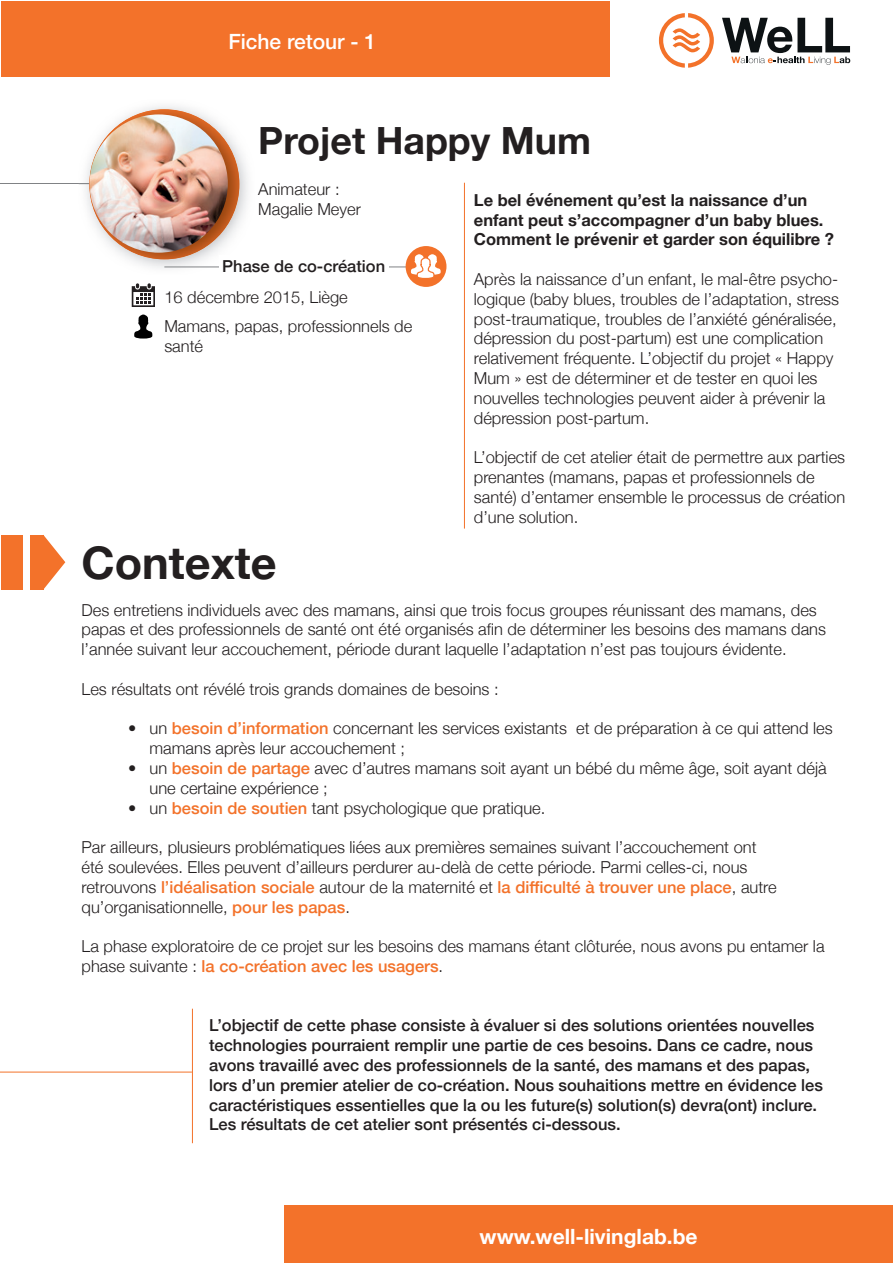
<style>
.page{position:relative;width:893px;height:1263px;background:#fff}
.page>*{position:absolute;margin:0;border:0;box-sizing:border-box;transform-origin:0 0}
.t1{font:700 45px "Helvetica Neue";color:#231f20}
.t2{font:700 37.5px "Helvetica Neue";color:#231f20}
.t3{font:700 21px "Helvetica Neue";color:#fff}
.t4{font:500 21px "Helvetica Neue";color:#fff}
.t5{font:300 16.5px/19.8px "Helvetica Neue";color:#231f20}
.t6{font:500 16.5px/19.8px "Helvetica Neue";color:#231f20}
.t7{font:700 16.5px/19.8px "Helvetica Neue";color:#231f20}
.s1{font-weight:500;color:#f3722a}
</style>
<div class="page">
<div style="left:1px;top:1px;width:608px;height:76px;background:#f3722a"></div>
<hr style="left:0;top:183px;width:102px;height:1px;background:#808285">
<hr style="left:464px;top:183px;width:1px;height:346px;background:#f3722a">
<div style="left:1px;top:535px;width:22px;height:55px;background:#f3722a"></div>
<div style="left:30px;top:535px;width:13px;height:55px;background:#f3722a"></div>
<svg style="left:43px;top:535px;width:22px;height:55px"></svg>
<div style="left:284px;top:1205px;width:609px;height:58px;background:#f3722a"></div>
<svg style="left:659px;top:13px;width:55px;height:55px"></svg>
<svg style="left:722px;top:18px;width:128px;height:47px"></svg>
<img style="left:79px;top:106px;width:169px;height:162px">
<img style="left:89px;top:109px;width:150px;height:150px">
<img style="left:90px;top:114px;width:138px;height:139px;border-radius:69px">
<svg style="left:134px;top:315px;width:19px;height:24px"></svg>
<svg style="left:132px;top:283px;width:23px;height:24px"></svg>
<hr style="left:164px;top:266px;width:276px;height:1px;background:#808285">
<div style="left:219px;top:255px;width:169px;height:22px;background:#fff"></div>
<div style="left:406px;top:246px;width:40px;height:41px;background:#f3722a;border-radius:50%"></div>
<svg style="left:411px;top:254px;width:30px;height:24px"></svg>
<hr style="left:192px;top:1009px;width:1px;height:134px;background:#f3722a">
<hr style="left:0;top:1071px;width:192px;height:1px;background:#f3722a">
<p class="t4" style="left:228px;top:25px;width:149px">Fiche retour - 1</p>
<h2 class="t2" style="left:258px;top:111px;width:334px">Projet Happy Mum</h2>
<p class="t5" style="left:258px;top:178px;width:104px">Animateur :<br>Magalie Meyer</p>
<p class="t7" style="left:474px;top:190px;width:362px">Le bel événement qu’est la naissance d’un enfant peut s’accompagner d’un baby blues.<br>Comment le prévenir et garder son équilibre ?</p>
<p class="t5" style="left:474px;top:268px;width:367px">Après la naissance d’un enfant, le mal-être psycho&shy;logique (baby blues, troubles de l’adaptation, stress post-traumatique, troubles de l’anxiété généralisée, dépression du post-partum) est une complication relativement fréquente. L’objectif du projet « Happy Mum » est de déterminer et de tester en quoi les nouvelles technologies peuvent aider à prévenir la dépression post-partum.</p>
<p class="t5" style="left:474px;top:446px;width:373px">L’objectif de cet atelier était de permettre aux parties prenantes (mamans, papas et professionnels de santé) d’entamer ensemble le processus de création d’une solution.</p>
<p class="t6" style="left:222px;top:254px;width:164px">Phase de co-création</p>
<p class="t5" style="left:164px;top:281px;width:249px;line-height:29.4px">16 décembre 2015, Liège<br>Mamans, papas, professionnels de</p>
<p class="t5" style="left:164px;top:335px;width:40px">santé</p>
<h1 class="t1" style="left:81px;top:527px;width:197px">Contexte</h1>
<p class="t5" style="left:82px;top:598px;width:746px">Des entretiens individuels avec des mamans, ainsi que trois focus groupes réunissant des mamans, des papas et des professionnels de santé ont été organisés afin de déterminer les besoins des mamans dans l’année suivant leur accouchement, période durant laquelle l’adaptation n’est pas toujours évidente.</p>
<p class="t5" style="left:82px;top:678px;width:419px">Les résultats ont révélé trois grands domaines de besoins :</p>
<p class="t5" style="left:150px;top:717px;width:685px;text-indent:-21px">• un <span class="s1">besoin d’information</span> concernant les services existants et de préparation à ce qui attend les mamans après leur accouchement ;</p>
<p class="t5" style="left:150px;top:757px;width:679px;text-indent:-21px">• un <span class="s1">besoin de partage</span> avec d’autres mamans soit ayant un bébé du même âge, soit ayant déjà une certaine expérience ;</p>
<p class="t5" style="left:128px;top:796px;width:419px">• un <span class="s1">besoin de soutien</span> tant psychologique que pratique.</p>
<p class="t5" style="left:82px;top:836px;width:697px">Par ailleurs, plusieurs problématiques liées aux premières semaines suivant l’accouchement ont été soulevées. Elles peuvent d’ailleurs perdurer au-delà de cette période. Parmi celles-ci, nous retrouvons <span class="s1">l’idéalisation sociale</span> autour de la maternité et <span class="s1">la difficulté à trouver une place</span>, autre qu’organisationnelle, <span class="s1">pour les papas</span>.</p>
<p class="t5" style="left:82px;top:935px;width:744px">La phase exploratoire de ce projet sur les besoins des mamans étant clôturée, nous avons pu entamer la phase suivante : <span class="s1">la co-création avec les usagers</span>.</p>
<p class="t6" style="left:209px;top:1014px;width:615px">L’objectif de cette phase consiste à évaluer si des solutions orientées nouvelles technologies pourraient remplir une partie de ces besoins. Dans ce cadre, nous avons travaillé avec des professionnels de la santé, des mamans et des papas, lors d’un premier atelier de co-création. Nous souhaitions mettre en évidence les caractéristiques essentielles que la ou les future(s) solution(s) devra(ont) inclure.<br>Les résultats de cet atelier sont présentés ci-dessous.</p>
<p class="t3" style="left:480px;top:1220px;width:219px">www.well-livinglab.be</p>
</div>
